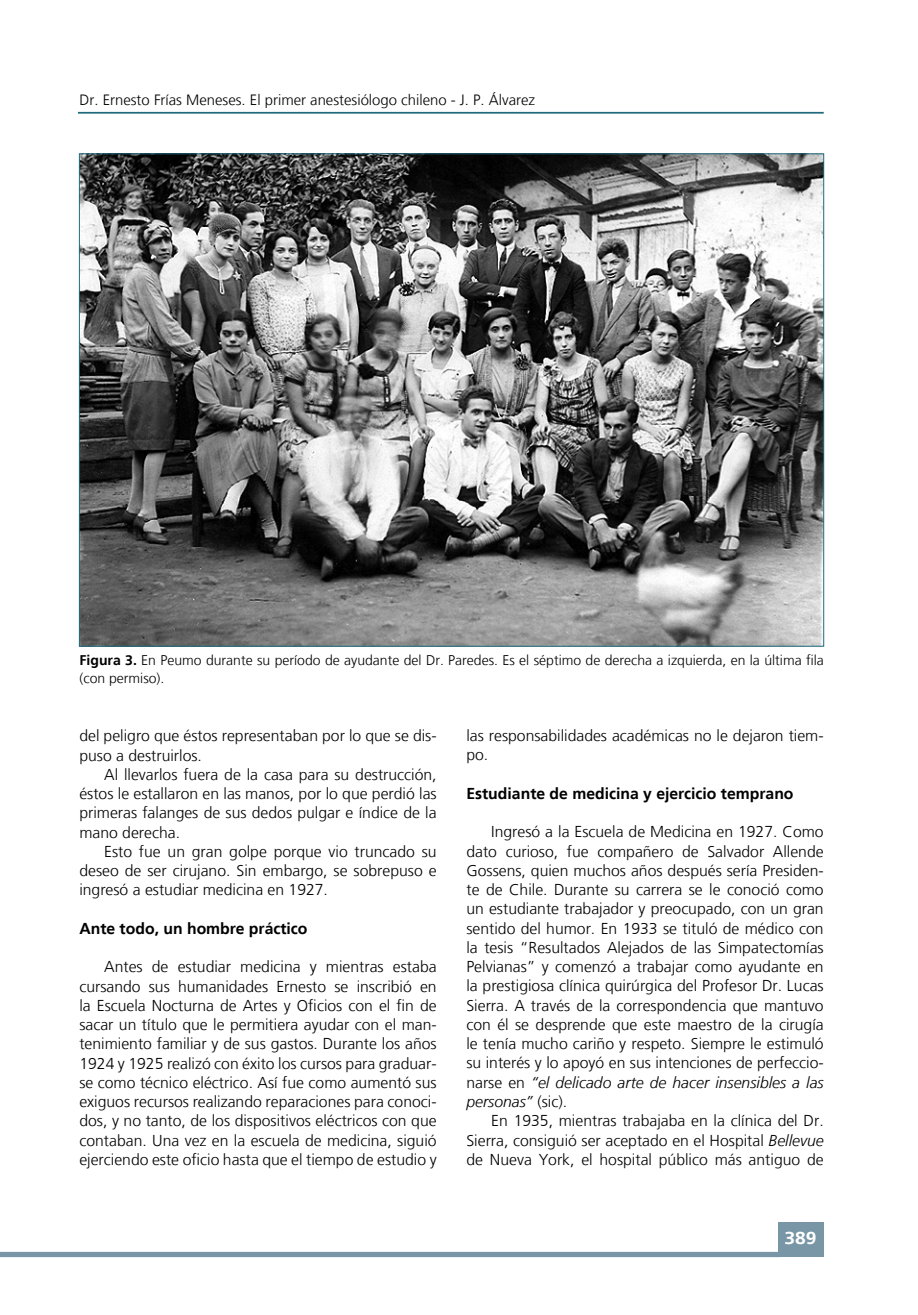
<style>
.page{position:relative;width:918px;height:1315px;background:#fff}
.page>*{position:absolute;margin:0;border:0;box-sizing:border-box;transform-origin:0 0}
.t1{font:700 17.5px "Frutiger LT";color:#fff;scale:1.1 1}
.t2{font:300 15.75px/19.2px "Frutiger LT";color:#000}
.t3{font:700 15.75px "Frutiger LT";color:#000}
.t4{font:300 14.88px "Frutiger LT";color:#000}
.t5{font:300 14px/17.5px "Frutiger LT";color:#000}
.s1{font-weight:700}
.s2{font-style:italic}
</style>
<div class="page">
<div style="left:778px;top:1222px;width:45px;height:35px;background:#7896a5"></div>
<div style="left:0;top:1251px;width:780px;height:6px;background:#7896a5"></div>
<hr style="left:78px;top:112px;width:745px;height:2px;background:#1f6b7d">
<img style="left:81px;top:156px;width:741px;height:488px">
<p class="t4" style="left:80px;top:91px;width:457px">Dr. Ernesto Frías Meneses. El primer anestesiólogo chileno - J. P. Álvarez</p>
<p class="t5" style="left:80px;top:652px;width:746px"><span class="s1">Figura 3.</span> En Peumo durante su período de ayudante del Dr. Paredes. Es el séptimo de derecha a izquierda, en la última fila (con permiso).</p>
<p class="t2" style="left:79px;top:726px;width:359px">del peligro que éstos representaban por lo que se dis&shy;puso a destruirlos.</p>
<p class="t2" style="left:79px;top:765px;width:359px;text-align:justify;text-indent:25px">Al llevarlos fuera de la casa para su destrucción, éstos le estallaron en las manos, por lo que perdió las primeras falanges de sus dedos pulgar e índice de la mano derecha.</p>
<p class="t2" style="left:79px;top:842px;width:359px;text-align:justify;text-indent:25px">Esto fue un gran golpe porque vio truncado su deseo de ser cirujano. Sin embargo, se sobrepuso e ingresó a estudiar medicina en 1927.</p>
<p class="t3" style="left:79px;top:919px;width:230px">Ante todo, un hombre práctico</p>
<p class="t2" style="left:79px;top:957px;width:359px;text-indent:25px">Antes de estudiar medicina y mientras estaba cursando sus humanidades Ernesto se inscribió en la Escuela Nocturna de Artes y Oficios con el fin de sacar un título que le permitiera ayudar con el man&shy;tenimiento familiar y de sus gastos. Durante los años 1924 y 1925 realizó con éxito los cursos para graduar&shy;se como técnico eléctrico. Así fue como aumentó sus exiguos recursos realizando reparaciones para conoci&shy;dos, y no tanto, de los dispositivos eléctricos con que contaban. Una vez en la escuela de medicina, siguió ejerciendo este oficio hasta que el tiempo de estudio y</p>
<p class="t2" style="left:466px;top:726px;width:359px">las responsabilidades académicas no le dejaron tiem&shy;po.</p>
<p class="t3" style="left:466px;top:784px;width:329px">Estudiante de medicina y ejercicio temprano</p>
<p class="t2" style="left:466px;top:822px;width:359px;text-indent:25px">Ingresó a la Escuela de Medicina en 1927. Como dato curioso, fue compañero de Salvador Allende Gossens, quien muchos años después sería Presiden&shy;te de Chile. Durante su carrera se le conoció como un estudiante trabajador y preocupado, con un gran sentido del humor. En 1933 se tituló de médico con la tesis “Resultados Alejados de las Simpatectomías Pelvianas” y comenzó a trabajar como ayudante en la prestigiosa clínica quirúrgica del Profesor Dr. Lucas Sierra. A través de la correspondencia que mantuvo con él se desprende que este maestro de la cirugía le tenía mucho cariño y respeto. Siempre le estimuló su interés y lo apoyó en sus intenciones de perfeccio&shy;narse en <span class="s2">“el delicado arte de hacer insensibles a las personas”</span> (sic).</p>
<p class="t2" style="left:466px;top:1111px;width:359px;text-align:justify;text-indent:25px">En 1935, mientras trabajaba en la clínica del Dr.<br>Sierra, consiguió ser aceptado en el Hospital <span class="s2">Bellevue </span>de Nueva York, el hospital pú blico más antiguo de</p>
<p class="t1" style="left:784px;top:1227px;width:31px">389</p>
</div>
